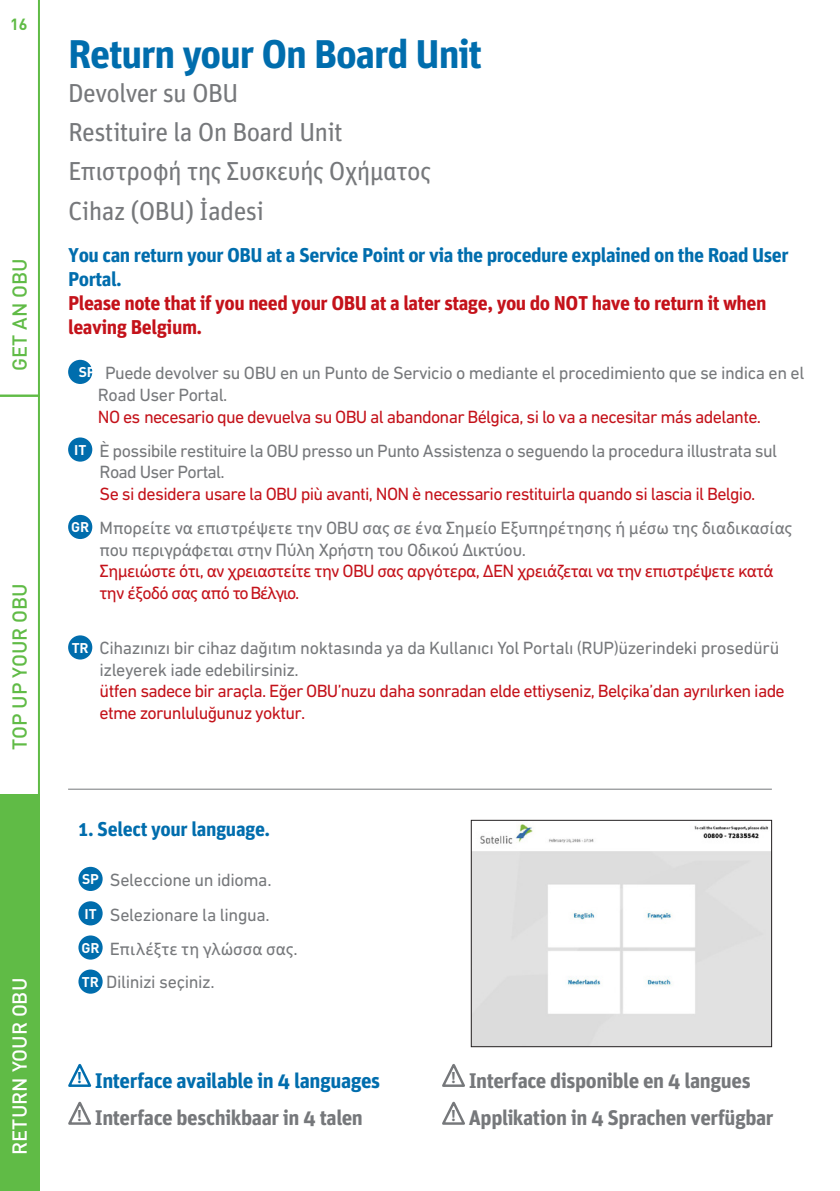
<style>
.page{position:relative;width:840px;height:1191px;background:#fff}
.page>*{position:absolute;margin:0;border:0;box-sizing:border-box;transform-origin:0 0}
.geen_tussen_lijn{font:700 40px "Unit Pro";letter-spacing:-.03em;color:#006dad}
.geen_tussen_lijn-2{font:26px/39.4px "Unit Pro";letter-spacing:-.025em;color:#76787b}
.body{font:700 21.2px "Unit Pro";letter-spacing:-.02em;color:#76787b}
.body-2{font:700 21.2px "Unit Pro";letter-spacing:-.025em;color:#006dad}
.geen_tussen_lijn-3{font:700 20px/24px "Unit Pro";letter-spacing:-.025em;color:#c4121a}
.tussen_lijn{font:700 20px "Unit Pro";letter-spacing:-.02em;color:#006dad}
.t1{font:500 20px "DIN";color:#60bb46}
.t2{font:500 20px "DIN";color:#fff}
.geen_tussen_lijn-4{font:18px/21.6px "DIN Next W1 G";letter-spacing:-.03em;color:#76787b}
.geen_tussen_lijn-5{font:18px/21.6px "DIN Next W1 G";letter-spacing:-.03em;color:#c4121a}
.geen_tussen_lijn-6{font:18px "DIN Next W1 G";letter-spacing:-.01em;color:#76787b}
.t3{font:700 16px "DIN";color:#60bb46}
.body-3{font:700 15.8px "Unit Pro";color:#76787b}
.body-4{font:700 15.8px "Unit Pro";color:#006dad}
.t4{font:700 14px "DIN";color:#fff}
.s1{color:#006dad}
.s2{font-family:"DIN";font-weight:700;font-size:14px;color:#fff}
.s3{color:#c4121a}
.s4{color:#76787b}
</style>
<div class="page">
<svg style="left:0;top:0;width:40px;height:794px"></svg>
<div style="left:0;top:794px;width:40px;height:397px;background:#60bb46"></div>
<div style="left:68px;top:360px;width:24px;height:24px;background:#006dad;border-radius:50%"></div>
<div style="left:68px;top:437px;width:24px;height:24px;background:#006dad;border-radius:50%"></div>
<div style="left:68px;top:515px;width:24px;height:24px;background:#006dad;border-radius:50%"></div>
<div style="left:68px;top:635px;width:24px;height:24px;background:#006dad;border-radius:50%"></div>
<img style="left:473px;top:824px;width:296px;height:221px">
<div style="left:471px;top:820px;width:300px;height:227px;border:1px solid #231f20"></div>
<div style="left:78px;top:867px;width:25px;height:24px;background:#006dad;border-radius:50%"></div>
<div style="left:78px;top:901px;width:25px;height:24px;background:#006dad;border-radius:50%"></div>
<div style="left:78px;top:935px;width:25px;height:24px;background:#006dad;border-radius:50%"></div>
<div style="left:78px;top:969px;width:25px;height:24px;background:#006dad;border-radius:50%"></div>
<svg style="left:68px;top:1064px;width:24px;height:23px"></svg>
<svg style="left:68px;top:1101px;width:24px;height:24px"></svg>
<svg style="left:442px;top:1064px;width:23px;height:23px"></svg>
<svg style="left:442px;top:1101px;width:23px;height:24px"></svg>
<hr style="left:68px;top:788px;width:703px;height:1px;background:#76787b">
<p class="t3" style="left:10px;top:14px;width:19px">16</p>
<p class="t1" style="left:7px;top:371px;width:114px;rotate:-90deg">GET AN OBU</p>
<p class="t1" style="left:7px;top:750px;width:168px;rotate:-90deg">TOP UP YOUR OBU</p>
<p class="t2" style="left:7px;top:1154px;width:178px;rotate:-90deg">RETURN YOUR OBU</p>
<p class="geen_tussen_lijn" style="left:68px;top:25px;width:415px">Return your On Board Unit</p>
<p class="geen_tussen_lijn-2" style="left:68px;top:72px;width:364px">Devolver su OBU<br>Restituire la On Board Unit<br>Επιστροφή της Συσκευής Οχήματος<br>Cihaz (OBU) İadesi</p>
<p class="geen_tussen_lijn-3" style="left:68px;top:242px;width:721px"><span class="s1">You can return your OBU at a Service Point or via the procedure explained on the Road User Portal.<br></span>Please note that if you need your OBU at a later stage, you do NOT have to return it when leaving Belgium.</p>
<p class="geen_tussen_lijn-4" style="left:98px;top:362px;width:707px;text-indent:-19px"><span class="s2">SP</span> Puede devolver su OBU en un Punto de Servicio o mediante el procedimiento que se indica en el<br>Road User Portal.<br><span class="s3">NO es necesario que devuelva su OBU al abandonar Bélgica, si lo va a necesitar más adelante.</span></p>
<p class="t4" style="left:74px;top:440px;width:14px">IT</p>
<p class="geen_tussen_lijn-4" style="left:100px;top:439px;width:678px">È possibile restituire la OBU presso un Punto Assistenza o seguendo la procedura illustrata sul<br>Road User Portal.<br><span class="s3">Se si desidera usare la OBU più avanti, NON è necessario restituirla quando si lascia il Belgio.</span></p>
<p class="t4" style="left:71px;top:518px;width:20px">GR</p>
<p class="geen_tussen_lijn-4" style="left:100px;top:517px;width:694px">Μπορείτε να επιστρέψετε την OBU σας σε ένα Σημείο Εξυπηρέτησης ή μέσω της διαδικασίας που περιγράφεται στην Πύλη Χρήστη του Οδικού Δικτύου.<br><span class="s3">Σημειώστε ότι, αν χρειαστείτε την OBU σας αργότερα, ΔΕΝ χρειάζεται να την επιστρέψετε κατά την έξοδό σας από το Βέλγιο.</span></p>
<p class="t4" style="left:72px;top:638px;width:19px">TR</p>
<p class="geen_tussen_lijn-5" style="left:100px;top:637px;width:686px"><span class="s4">Cihazınızı bir cihaz dağıtım noktasında ya da Kullanıcı Yol Portalı (RUP)üzerindeki prosedürü izleyerek iade edebilirsiniz.<br></span>ütfen sadece bir araçla. Eğer OBU’nuzu daha sonradan elde ettiyseniz, Belçika’dan ayrılırken iade etme zorunluluğunuz yoktur.</p>
<p class="tussen_lijn" style="left:78px;top:814px;width:193px">1. Select your language.</p>
<p class="t4" style="left:82px;top:870px;width:19px">SP</p>
<p class="geen_tussen_lijn-4" style="left:110px;top:869px;width:163px">Seleccione un idioma.</p>
<p class="t4" style="left:84px;top:904px;width:14px">IT</p>
<p class="geen_tussen_lijn-4" style="left:110px;top:903px;width:161px">Selezionare la lingua.</p>
<p class="t4" style="left:81px;top:938px;width:20px">GR</p>
<p class="geen_tussen_lijn-6" style="left:110px;top:938px;width:189px">Επιλέξτε τη γλώσσα σας.</p>
<p class="t4" style="left:82px;top:972px;width:19px">TR</p>
<p class="geen_tussen_lijn-4" style="left:106px;top:971px;width:110px">Dilinizi seçiniz.</p>
<p class="body-4" style="left:77px;top:1066px;width:6px">!</p>
<p class="body-2" style="left:95px;top:1064px;width:287px">Interface available in 4 languages</p>
<p class="body-3" style="left:77px;top:1104px;width:6px">!</p>
<p class="body" style="left:95px;top:1102px;width:269px">Interface beschikbaar in 4 talen</p>
<p class="body-3" style="left:451px;top:1066px;width:6px">!</p>
<p class="body" style="left:468px;top:1064px;width:283px">Interface disponible en 4 langues</p>
<p class="body-3" style="left:451px;top:1104px;width:6px">!</p>
<p class="body" style="left:468px;top:1102px;width:306px">Applikation in 4 Sprachen verfügbar</p>
</div>
